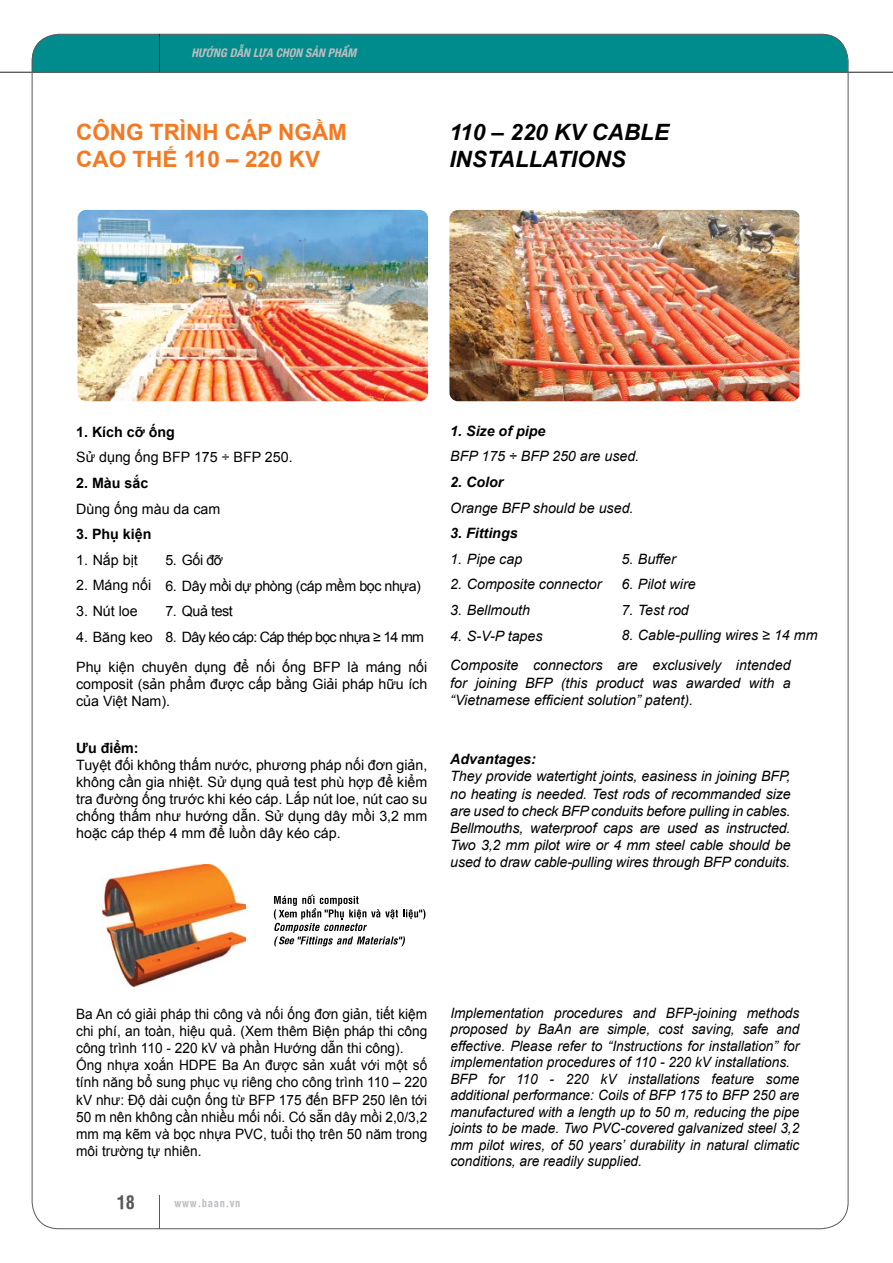
<style>
.page{position:relative;width:893px;height:1263px;background:#fff}
.page>*{position:absolute;margin:0;border:0;box-sizing:border-box;transform-origin:0 0}
.t1{font:700 22.5px/27px "Arial";color:#f47920}
.t2{font:italic 700 22.5px/27px "Arial";color:#000}
.t3{font:700 18px "VNI Helve Condense";color:#58595b}
.t4{font:italic 14.25px/17.1px "Arial";color:#000;text-align:justify}
.t5{font:italic 14.25px/16.5px "Arial";color:#000;text-align:justify;scale:.96 1}
.t6{font:14.25px/17.1px "Arial";color:#000;text-align:justify}
.t7{font:14.25px/17.1px "Arial";color:#000;text-align:justify;scale:.96 1}
.t8{font:italic 700 14.25px "Arial";color:#000}
.t9{font:700 14.25px "Arial";color:#000}
.t10{font:14.25px "Arial";letter-spacing:-.05em;color:#000}
.t11{font:14.25px "Arial";letter-spacing:-.03em;color:#000}
.t12{font:italic 700 condensed 12px "Helvetica Vn";color:#bcbec0}
.t13{font:700 10.5px "VNI Helve Condense";letter-spacing:.06em;color:#bcbec0}
</style>
<div class="page">
<div style="left:32px;top:34px;width:816px;height:38px;background:#008b8d"></div>
<hr style="left:0;top:72px;width:893px;height:1px;background:#58595b">
<hr style="left:159px;top:34px;width:1px;height:38px;background:#58595b">
<hr style="left:159px;top:1195px;width:1px;height:34px;background:#58595b">
<img style="left:78px;top:210px;width:350px;height:191px">
<img style="left:449px;top:210px;width:350px;height:191px">
<img style="left:103px;top:865px;width:143px;height:121px">
<svg style="left:274px;top:894px;width:151px;height:52px"></svg>
<p class="t12" style="left:192px;top:45px;width:166px">HƯỚNG DẪN LỰA CHỌN SẢN PHẨM</p>
<p class="t1" style="left:76px;top:119px;width:272px">CÔNG TRÌNH CÁP NGẦM<br>CAO THẾ 110 – 220 KV</p>
<p class="t2" style="left:449px;top:119px;width:221px">110 – 220 KV CABLE<br>INSTALLATIONS</p>
<p class="t9" style="left:76px;top:422px;width:100px">1. Kích cỡ ống</p>
<p class="t6" style="left:76px;top:449px;width:218px">Sử dụng ống BFP 175 ÷ BFP 250.</p>
<p class="t9" style="left:76px;top:474px;width:74px">2. Màu sắc</p>
<p class="t6" style="left:76px;top:500px;width:146px">Dùng ống màu da cam</p>
<p class="t9" style="left:76px;top:525px;width:77px">3. Phụ kiện</p>
<p class="t6" style="left:76px;top:551px;width:63px">1. Nắp bịt</p>
<p class="t6" style="left:76px;top:577px;width:77px">2. Máng nối</p>
<p class="t6" style="left:76px;top:603px;width:63px">3. Nút loe</p>
<p class="t6" style="left:76px;top:628px;width:78px">4. Băng keo</p>
<p class="t6" style="left:76px;top:658px;width:353px">Phụ kiện chuyên dụng để nối ống BFP là máng nối composit (sản phẩm được cấp bằng Giải pháp hữu ích của Việt Nam).</p>
<p class="t9" style="left:76px;top:738px;width:64px">Ưu điểm:</p>
<p class="t6" style="left:76px;top:756px;width:353px">Tuyệt đối không thấm nước, phương pháp nối đơn giản, không cần gia nhiệt. Sử dụng quả test phù hợp để kiểm tra đường ống trước khi kéo cáp. Lắp nút loe, nút cao su chống thấm như hướng dẫn. Sử dụng dây mồi 3,2 mm hoặc cáp thép 4 mm để luồn dây kéo cáp.</p>
<p class="t6" style="left:165px;top:551px;width:59px">5. Gối đỡ</p>
<p class="t11" style="left:165px;top:576px;width:257px">6. Dây mồi dự phòng (cáp mềm bọc nhựa)</p>
<p class="t6" style="left:165px;top:603px;width:69px">7. Quả test</p>
<p class="t10" style="left:165px;top:627px;width:260px">8. Dây kéo cáp: Cáp thép bọc nhựa ≥ 14 mm</p>
<p class="t8" style="left:450px;top:421px;width:97px">1. Size of pipe</p>
<p class="t4" style="left:450px;top:448px;width:190px">BFP 175 ÷ BFP 250 are used.</p>
<p class="t8" style="left:450px;top:473px;width:55px">2. Color</p>
<p class="t4" style="left:450px;top:499px;width:185px">Orange BFP should be used.</p>
<p class="t8" style="left:450px;top:524px;width:69px">3. Fittings</p>
<p class="t4" style="left:450px;top:550px;width:73px">1. Pipe cap</p>
<p class="t4" style="left:450px;top:576px;width:153px">2. Composite connector</p>
<p class="t4" style="left:450px;top:602px;width:81px">3. Bellmouth</p>
<p class="t4" style="left:450px;top:627px;width:94px">4. S-V-P tapes</p>
<p class="t4" style="left:450px;top:657px;width:342px">Composite connectors are exclusively intended for joining BFP (this product was awarded with a “Vietnamese efficient solution” patent).</p>
<p class="t4" style="left:621px;top:550px;width:56px">5. Buffer</p>
<p class="t4" style="left:621px;top:576px;width:76px">6. Pilot wire</p>
<p class="t4" style="left:621px;top:601px;width:69px">7. Test rod</p>
<p class="t4" style="left:621px;top:627px;width:198px">8. Cable-pulling wires ≥ 14 mm</p>
<p class="t8" style="left:450px;top:750px;width:87px">Advantages:</p>
<p class="t4" style="left:450px;top:768px;width:342px">They provide watertight joints, easiness in joining BFP, no heating is needed. Test rods of recommanded size are used to check BFP conduits before pulling in cables.<br>Bellmouths, waterproof caps are used as instructed.<br>Two 3,2 mm pilot wire or 4 mm steel cable should be used to draw cable-pulling wires through BFP conduits.</p>
<p class="t7" style="left:76px;top:1006px;width:367px">Ba An có giải pháp thi công và nối ống đơn giản, tiết kiệm chi phí, an toàn, hiệu quả. (Xem thêm Biện pháp thi công công trình 110 - 220 kV và phần Hướng dẫn thi công).</p>
<p class="t7" style="left:76px;top:1057px;width:367px">Ống nhựa xoắn HDPE Ba An được sản xuất với một số tính năng bổ sung phục vụ riêng cho công trình 110 – 220 kV như: Độ dài cuộn ống từ BFP 175 đến BFP 250 lên tới 50 m nên không cần nhiều mối nối. Có sẵn dây mồi 2,0/3,2 mm mạ kẽm và bọc nhựa PVC, tuổi thọ trên 50 năm trong môi trường tự nhiên.</p>
<p class="t3" style="left:117px;top:1188px;width:20px">18</p>
<p class="t13" style="left:174px;top:1194px;width:68px">www.baan.vn</p>
<p class="t5" style="left:450px;top:1005px;width:365px">Implementation procedures and BFP-joining methods proposed by BaAn are simple, cost saving, safe and effective. Please refer to “Instructions for installation” for implementation procedures of 110 - 220 kV installations.</p>
<p class="t5" style="left:450px;top:1071px;width:365px">BFP for 110 - 220 kV installations feature some additional performance: Coils of BFP 175 to BFP 250 are manufactured with a length up to 50 m, reducing the pipe joints to be made. Two PVC-covered galvanized steel 3,2 mm pilot wires, of 50 years’ durability in natural climatic conditions, are readily supplied.</p>
</div>
